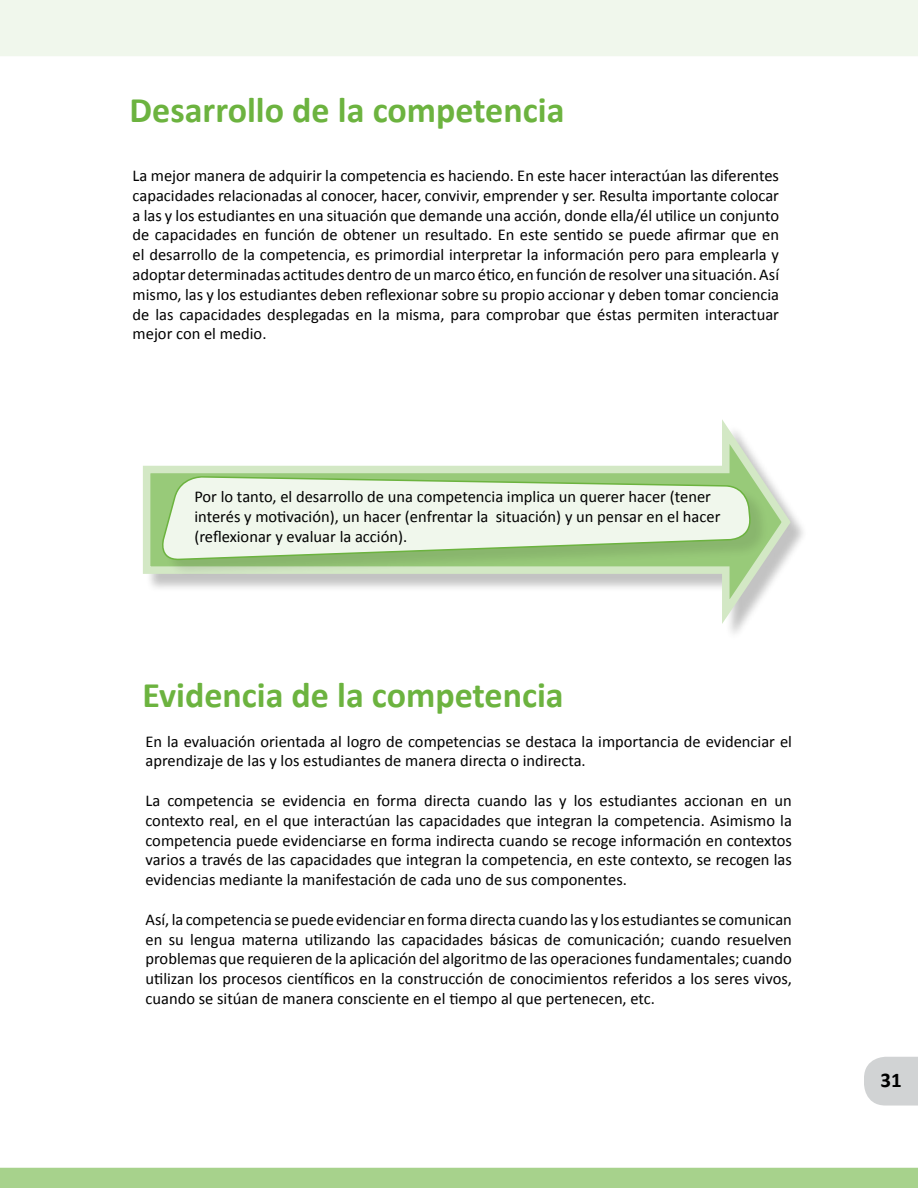
<style>
.page{position:relative;width:918px;height:1188px;background:#fff}
.page>*{position:absolute;margin:0;border:0;box-sizing:border-box;transform-origin:0 0}
.t1{font:700 36px "Calibri";color:#6cb33f}
.t2{font:700 21px "Calibri";color:#000}
.t3{font:16.5px/19.8px "Calibri";color:#000;text-align:justify}
</style>
<div class="page">
<div style="left:0;top:1117px;width:918px;height:71px;background:#a7d28c"></div>
<svg style="left:0;top:1056px;width:918px;height:112px"></svg>
<div style="left:0;top:0;width:918px;height:56px;background:#f0f7ec"></div>
<svg style="left:864px;top:1057px;width:54px;height:49px"></svg>
<svg style="left:143px;top:419px;width:652px;height:215px"></svg>
<div style="left:164px;top:478px;width:605px;height:100px;background:#000;opacity:.1"></div>
<svg style="left:158px;top:475px;width:594px;height:85px"></svg>
<h1 class="t1" style="left:130px;top:87px;width:436px">Desarrollo de la competencia</h1>
<p class="t3" style="left:133px;top:165px;width:648px">La mejor manera de adquirir la competencia es haciendo. En este hacer interactúan las diferentes capacidades relacionadas al conocer, hacer, convivir, emprender y ser. Resulta importante colocar a las y los estudiantes en una situación que demande una acción, donde ella/él utilice un conjunto de capacidades en función de obtener un resultado. En este sentido se puede afirmar que en el desarrollo de la competencia, es primordial interpretar la información pero para emplearla y adoptar determinadas actitudes dentro de un marco ético, en función de resolver una situación. Así mismo, las y los estudiantes deben reflexionar sobre su propio accionar y deben tomar conciencia de las capacidades desplegadas en la misma, para comprobar que éstas permiten interactuar mejor con el medio.</p>
<p class="t3" style="left:194px;top:486px;width:528px;text-align:left">Por lo tanto, el desarrollo de una competencia implica un querer hacer (tener interés y motivación), un hacer (enfrentar la situación) y un pensar en el hacer (reflexionar y evaluar la acción).</p>
<h1 class="t1" style="left:142px;top:673px;width:423px">Evidencia de la competencia</h1>
<p class="t3" style="left:146px;top:730px;width:648px">En la evaluación orientada al logro de competencias se destaca la importancia de evidenciar el aprendizaje de las y los estudiantes de manera directa o indirecta.</p>
<p class="t3" style="left:146px;top:790px;width:648px">La competencia se evidencia en forma directa cuando las y los estudiantes accionan en un contexto real, en el que interactúan las capacidades que integran la competencia. Asimismo la competencia puede evidenciarse en forma indirecta cuando se recoge información en contextos varios a través de las capacidades que integran la competencia, en este contexto, se recogen las evidencias mediante la manifestación de cada uno de sus componentes.</p>
<p class="t3" style="left:146px;top:909px;width:648px">Así, la competencia se puede evidenciar en forma directa cuando las y los estudiantes se comunican en su lengua materna utilizando las capacidades básicas de comunicación; cuando resuelven problemas que requieren de la aplicación del algoritmo de las operaciones fundamentales; cuando utilizan los procesos científicos en la construcción de conocimientos referidos a los seres vivos, cuando se sitúan de manera consciente en el tiempo al que pertenecen, etc.</p>
<p class="t2" style="left:880px;top:1067px;width:23px">31</p>
</div>
